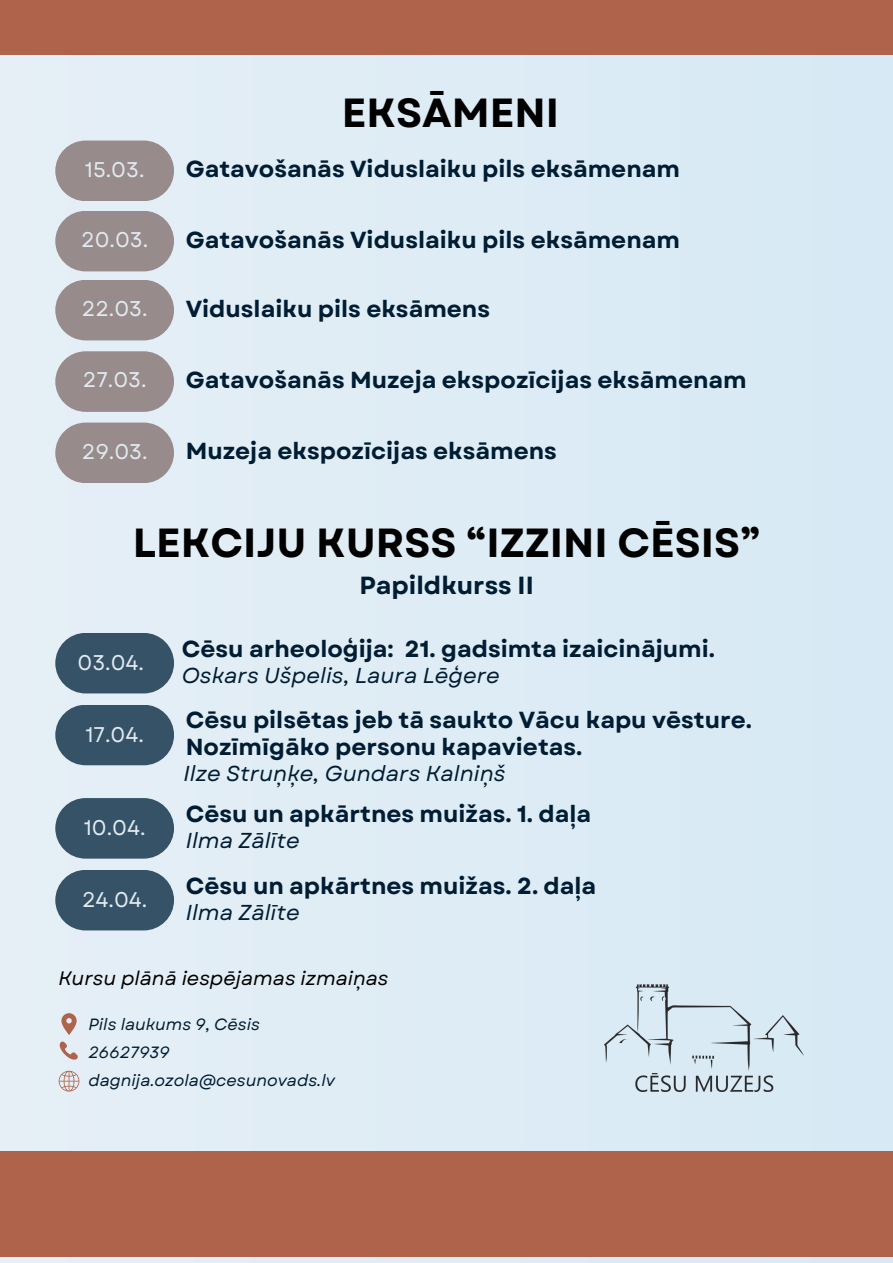
<style>
.page{position:relative;width:893px;height:1263px;background:#deecf5}
.page>*{position:absolute;margin:0;border:0;box-sizing:border-box;transform-origin:0 0}
.t1{font:700 40.65px "Garet";color:#000}
.t2{font:700 24.75px "Garet";color:#001d33}
.t3{font:700 23.17px/26.7px "Garet";color:#001d33}
.t4{font:italic 21.6px "Garet";color:#001d33}
.t5{font:21.23px "Garet";color:#e1eaf1}
.t6{font:italic 19.5px "Garet";color:#000}
.t7{font:italic 16.27px "Garet";color:#001d33}
</style>
<div class="page">
<div style="left:55px;top:141px;width:119px;height:60px;background:#978b8b;border-radius:30px"></div>
<div style="left:55px;top:798px;width:119px;height:61px;background:#365267;border-radius:30px"></div>
<div style="left:55px;top:870px;width:119px;height:60px;background:#365267;border-radius:30px"></div>
<div style="left:55px;top:705px;width:119px;height:60px;background:#365267;border-radius:30px"></div>
<img style="left:604px;top:984px;width:200px;height:108px">
<div style="left:55px;top:633px;width:119px;height:60px;background:#365267;border-radius:30px"></div>
<div style="left:55px;top:280px;width:119px;height:60px;background:#978b8b;border-radius:30px"></div>
<div style="left:55px;top:211px;width:119px;height:60px;background:#978b8b;border-radius:30px"></div>
<div style="left:55px;top:351px;width:119px;height:61px;background:#978b8b;border-radius:30px"></div>
<div style="left:55px;top:423px;width:119px;height:60px;background:#978b8b;border-radius:30px"></div>
<div style="left:0;top:0;width:893px;height:54px;background:#ae634a"></div>
<svg style="left:61px;top:1013px;width:16px;height:22px"></svg>
<svg style="left:59px;top:1041px;width:19px;height:19px"></svg>
<svg style="left:58px;top:1070px;width:22px;height:22px"></svg>
<div style="left:0;top:1151px;width:893px;height:106px;background:#ae634a"></div>
<h2 class="t1" style="left:342px;top:83px;width:218px">EKSĀMENI</h2>
<h1 class="t5" style="left:85px;top:154px;width:61px">15.03.</h1>
<h3 class="t3" style="left:186px;top:156px;width:496px">Gatavošanās Viduslaiku pils eksāmenam</h3>
<h3 class="t5" style="left:81px;top:224px;width:69px">20.03.</h3>
<h2 class="t3" style="left:186px;top:226px;width:496px">Gatavošanās Viduslaiku pils eksāmenam</h2>
<h2 class="t5" style="left:82px;top:293px;width:67px">22.03.</h2>
<h3 class="t3" style="left:186px;top:295px;width:306px">Viduslaiku pils eksāmens</h3>
<h3 class="t5" style="left:83px;top:365px;width:65px">27.03.</h3>
<h3 class="t3" style="left:186px;top:367px;width:562px">Gatavošanās Muzeja ekspozīcijas eksāmenam</h3>
<h2 class="t5" style="left:82px;top:436px;width:67px">29.03.</h2>
<h3 class="t3" style="left:186px;top:438px;width:373px">Muzeja ekspozīcijas eksāmens</h3>
<h3 class="t1" style="left:133px;top:514px;width:629px">LEKCIJU KURSS “IZZINI CĒSIS”</h3>
<h2 class="t5" style="left:78px;top:647px;width:68px">03.04.</h2>
<h2 class="t5" style="left:85px;top:719px;width:60px">17.04.</h2>
<h2 class="t5" style="left:84px;top:812px;width:63px">10.04.</h2>
<h3 class="t5" style="left:82px;top:884px;width:67px">24.04.</h3>
<h1 class="t2" style="left:359px;top:567px;width:176px">Papildkurss II</h1>
<h3 class="t3" style="left:182px;top:635px;width:534px">Cēsu arheoloģija: 21. gadsimta izaicinājumi.</h3>
<h3 class="t4" style="left:182px;top:660px;width:319px">Oskars Ušpelis, Laura Lēģere</h3>
<h3 class="t3" style="left:186px;top:707px;width:568px">Cēsu pilsētas jeb tā saukto Vācu kapu vēsture.<br>Nozīmīgāko personu kapavietas.</h3>
<h2 class="t4" style="left:184px;top:758px;width:323px">Ilze Struņķe, Gundars Kalniņš</h2>
<h3 class="t3" style="left:186px;top:800px;width:407px">Cēsu un apkārtnes muižas. 1. daļa</h3>
<h2 class="t4" style="left:186px;top:825px;width:116px">Ilma Zālīte</h2>
<h2 class="t3" style="left:186px;top:872px;width:412px">Cēsu un apkārtnes muižas. 2. daļa</h2>
<h3 class="t4" style="left:186px;top:897px;width:116px">Ilma Zālīte</h3>
<p class="t6" style="left:58px;top:964px;width:332px">Kursu plānā iespējamas izmaiņas</p>
<h3 class="t7" style="left:88px;top:1012px;width:173px">Pils laukums 9, Cēsis</h3>
<p class="t7" style="left:88px;top:1040px;width:83px">26627939</p>
<p class="t7" style="left:88px;top:1068px;width:248px">dagnija.ozola@cesunovads.lv</p>
</div>
